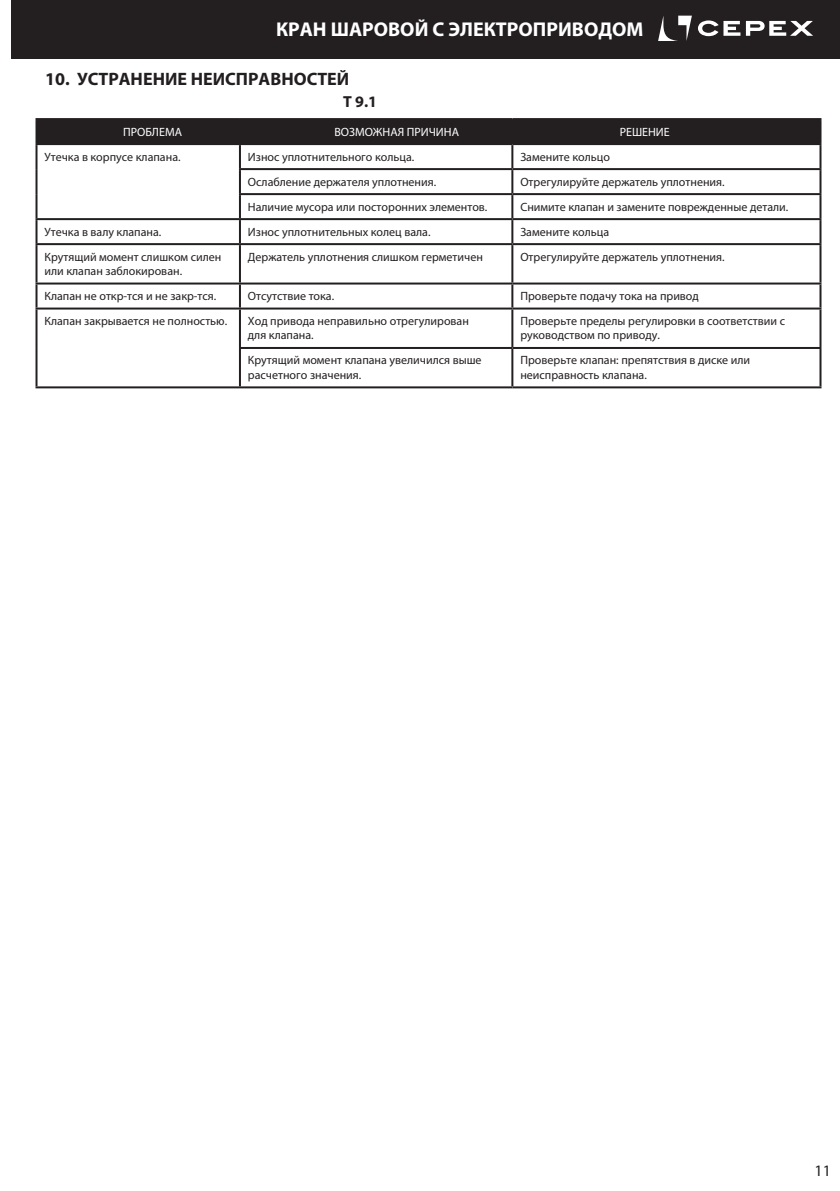
<style>
.page{position:relative;width:840px;height:1191px;background:#fff}
.page>*{position:absolute;margin:0;border:0;box-sizing:border-box;transform-origin:0 0}
.t1{font:700 20px "Myriad Pro";color:#fff}
.t2{font:700 18px "Myriad Pro";color:#231f20}
.t3{font:700 16px "Myriad Pro";color:#231f20}
.t4{font:16px "Myriad Pro";color:#231f20}
.t5{font:12px/14.4px "Myriad Pro";color:#231f20}
.t6{font:12px "Myriad Pro";color:#fff}
</style>
<div class="page">
<div style="left:11px;top:0;width:828px;height:59px;background:#231f20"></div>
<svg style="left:658px;top:16px;width:33px;height:25px"></svg>
<svg style="left:698px;top:20px;width:114px;height:16px"></svg>
<div style="left:37px;top:120px;width:782px;height:23px;background:#231f20"></div>
<hr style="left:35px;top:118px;width:205px;height:2px;background:#231f20">
<hr style="left:35px;top:120px;width:2px;height:23px;background:#231f20">
<hr style="left:240px;top:118px;width:272px;height:2px;background:#231f20">
<hr style="left:239px;top:120px;width:2px;height:23px;background:#231f20">
<hr style="left:512px;top:118px;width:309px;height:2px;background:#231f20">
<hr style="left:511px;top:120px;width:2px;height:23px;background:#231f20">
<hr style="left:819px;top:120px;width:2px;height:23px;background:#231f20">
<hr style="left:35px;top:143px;width:205px;height:2px;background:#231f20">
<hr style="left:35px;top:145px;width:2px;height:24px;background:#231f20">
<hr style="left:240px;top:143px;width:272px;height:2px;background:#231f20">
<hr style="left:239px;top:145px;width:2px;height:23px;background:#231f20">
<hr style="left:512px;top:143px;width:309px;height:2px;background:#231f20">
<hr style="left:511px;top:145px;width:2px;height:23px;background:#231f20">
<hr style="left:819px;top:145px;width:2px;height:23px;background:#231f20">
<hr style="left:35px;top:169px;width:2px;height:25px;background:#231f20">
<hr style="left:239px;top:168px;width:273px;height:2px;background:#231f20">
<hr style="left:239px;top:170px;width:2px;height:23px;background:#231f20">
<hr style="left:512px;top:168px;width:309px;height:2px;background:#231f20">
<hr style="left:511px;top:170px;width:2px;height:23px;background:#231f20">
<hr style="left:819px;top:170px;width:2px;height:23px;background:#231f20">
<hr style="left:35px;top:194px;width:2px;height:24px;background:#231f20">
<hr style="left:239px;top:193px;width:273px;height:2px;background:#231f20">
<hr style="left:239px;top:195px;width:2px;height:23px;background:#231f20">
<hr style="left:512px;top:193px;width:309px;height:2px;background:#231f20">
<hr style="left:511px;top:195px;width:2px;height:23px;background:#231f20">
<hr style="left:819px;top:195px;width:2px;height:23px;background:#231f20">
<hr style="left:35px;top:218px;width:205px;height:2px;background:#231f20">
<hr style="left:35px;top:220px;width:2px;height:23px;background:#231f20">
<hr style="left:240px;top:218px;width:272px;height:2px;background:#231f20">
<hr style="left:239px;top:220px;width:2px;height:23px;background:#231f20">
<hr style="left:512px;top:218px;width:309px;height:2px;background:#231f20">
<hr style="left:511px;top:220px;width:2px;height:23px;background:#231f20">
<hr style="left:819px;top:220px;width:2px;height:23px;background:#231f20">
<hr style="left:35px;top:243px;width:205px;height:2px;background:#231f20">
<hr style="left:35px;top:245px;width:2px;height:37px;background:#231f20">
<hr style="left:240px;top:243px;width:272px;height:2px;background:#231f20">
<hr style="left:239px;top:245px;width:2px;height:37px;background:#231f20">
<hr style="left:512px;top:243px;width:309px;height:2px;background:#231f20">
<hr style="left:511px;top:245px;width:2px;height:37px;background:#231f20">
<hr style="left:819px;top:245px;width:2px;height:37px;background:#231f20">
<hr style="left:35px;top:282px;width:205px;height:2px;background:#231f20">
<hr style="left:35px;top:284px;width:2px;height:23px;background:#231f20">
<hr style="left:240px;top:282px;width:272px;height:2px;background:#231f20">
<hr style="left:239px;top:284px;width:2px;height:23px;background:#231f20">
<hr style="left:512px;top:282px;width:309px;height:2px;background:#231f20">
<hr style="left:511px;top:284px;width:2px;height:23px;background:#231f20">
<hr style="left:819px;top:284px;width:2px;height:23px;background:#231f20">
<hr style="left:35px;top:307px;width:205px;height:2px;background:#231f20">
<hr style="left:35px;top:309px;width:2px;height:39px;background:#231f20">
<hr style="left:240px;top:307px;width:272px;height:2px;background:#231f20">
<hr style="left:239px;top:309px;width:2px;height:38px;background:#231f20">
<hr style="left:512px;top:307px;width:309px;height:2px;background:#231f20">
<hr style="left:511px;top:309px;width:2px;height:38px;background:#231f20">
<hr style="left:819px;top:309px;width:2px;height:38px;background:#231f20">
<hr style="left:35px;top:348px;width:2px;height:38px;background:#231f20">
<hr style="left:239px;top:347px;width:273px;height:2px;background:#231f20">
<hr style="left:239px;top:349px;width:2px;height:37px;background:#231f20">
<hr style="left:512px;top:347px;width:309px;height:2px;background:#231f20">
<hr style="left:511px;top:349px;width:2px;height:37px;background:#231f20">
<hr style="left:819px;top:349px;width:2px;height:37px;background:#231f20">
<hr style="left:35px;top:386px;width:205px;height:2px;background:#231f20">
<hr style="left:240px;top:386px;width:272px;height:2px;background:#231f20">
<hr style="left:512px;top:386px;width:309px;height:2px;background:#231f20">
<h1 class="t1" style="left:276px;top:17px;width:368px">КРАН ШАРОВОЙ С ЭЛЕКТРОПРИВОДОМ</h1>
<h2 class="t2" style="left:45px;top:68px;width:305px">10. УСТРАНЕНИЕ НЕИСПРАВНОСТЕЙ</h2>
<h3 class="t3" style="left:343px;top:92px;width:35px">T 9.1</h3>
<p class="t6" style="left:123px;top:124px;width:60px">ПРОБЛЕМА</p>
<p class="t6" style="left:334px;top:124px;width:126px">ВОЗМОЖНАЯ ПРИЧИНА</p>
<p class="t6" style="left:619px;top:124px;width:51px">РЕШЕНИЕ</p>
<p class="t5" style="left:44px;top:149px;width:137px">Утечка в корпусе клапана.</p>
<p class="t5" style="left:248px;top:149px;width:168px">Износ уплотнительного кольца.</p>
<p class="t5" style="left:520px;top:149px;width:91px">Замените кольцо</p>
<p class="t5" style="left:248px;top:174px;width:190px">Ослабление держателя уплотнения.</p>
<p class="t5" style="left:520px;top:174px;width:206px">Отрегулируйте держатель уплотнения.</p>
<p class="t5" style="left:248px;top:199px;width:241px">Наличие мусора или посторонних элементов.</p>
<p class="t5" style="left:520px;top:199px;width:269px">Снимите клапан и замените поврежденные детали.</p>
<p class="t5" style="left:44px;top:224px;width:118px">Утечка в валу клапана.</p>
<p class="t5" style="left:248px;top:224px;width:184px">Износ уплотнительных колец вала.</p>
<p class="t5" style="left:520px;top:224px;width:90px">Замените кольца</p>
<p class="t5" style="left:44px;top:249px;width:178px">Крутящий момент слишком силен или клапан заблокирован.</p>
<p class="t5" style="left:248px;top:249px;width:236px">Держатель уплотнения слишком герметичен</p>
<p class="t5" style="left:520px;top:249px;width:206px">Отрегулируйте держатель уплотнения.</p>
<p class="t5" style="left:44px;top:289px;width:173px">Клапан не откр-тся и не закр-тся.</p>
<p class="t5" style="left:248px;top:289px;width:88px">Отсутствие тока.</p>
<p class="t5" style="left:520px;top:289px;width:180px">Проверьте подачу тока на привод</p>
<p class="t5" style="left:44px;top:313px;width:184px">Клапан закрывается не полностью.</p>
<p class="t5" style="left:248px;top:313px;width:222px">Ход привода неправильно отрегулирован для клапана.</p>
<p class="t5" style="left:520px;top:313px;width:266px">Проверьте пределы регулировки в соответствии с руководством по приводу.</p>
<p class="t5" style="left:248px;top:353px;width:235px">Крутящий момент клапана увеличился выше расчетного значения.</p>
<p class="t5" style="left:520px;top:353px;width:231px">Проверьте клапан: препятствия в диске или неисправность клапана.</p>
<h3 class="t4" style="left:814px;top:1160px;width:18px">11</h3>
</div>
